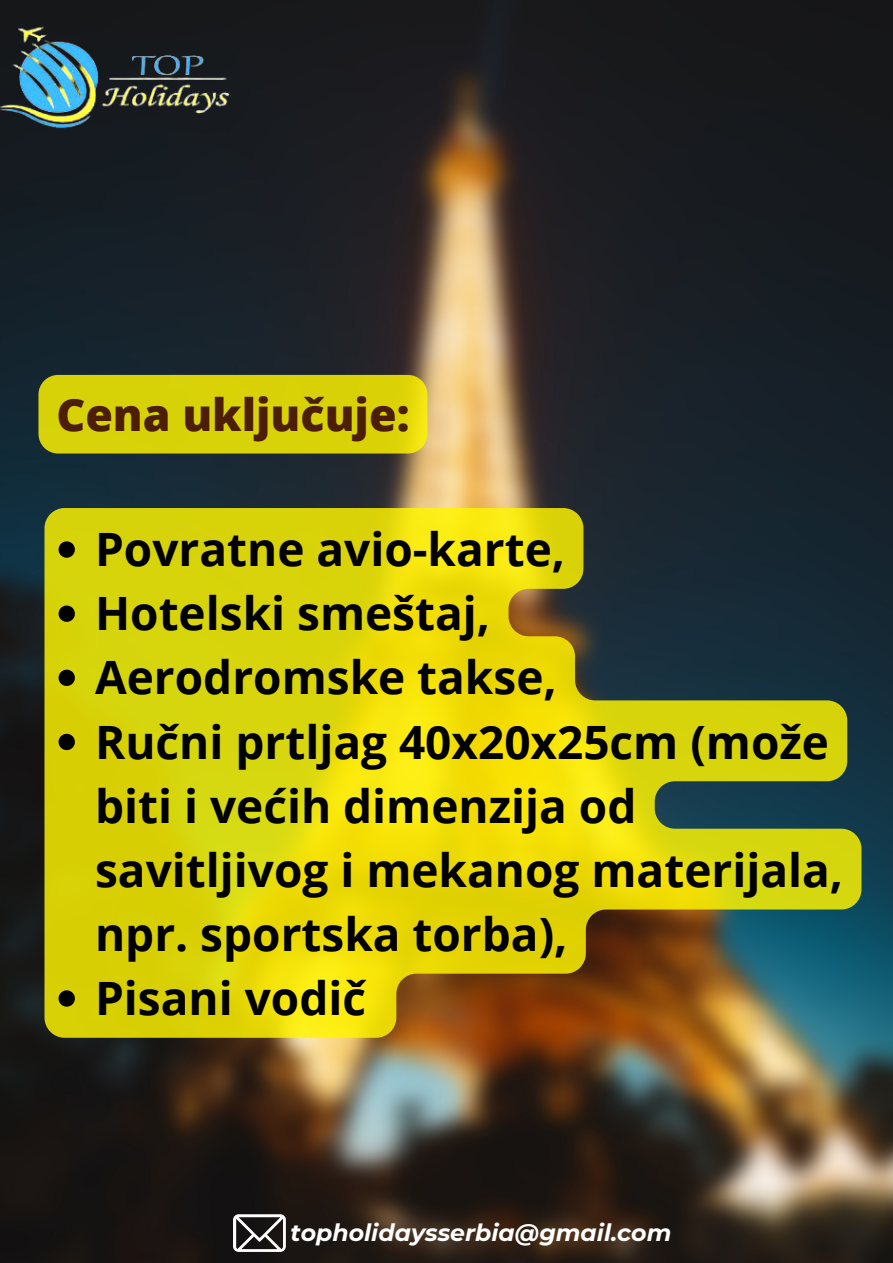
<style>
.page{position:relative;width:893px;height:1263px;background:#fff}
.page>*{position:absolute;margin:0;border:0;box-sizing:border-box;transform-origin:0 0}
.t1{font:700 45.97px/64.1px "Open Sans";color:#000}
.t2{font:800 44.7px "Open Sans";color:#4d1e06}
.t3{font:italic 700 23.62px "Montserrat";color:#fff}
</style>
<div class="page">
<img style="left:0;top:0;width:893px;height:1263px">
<img style="left:0;top:0;width:250px;height:168px">
<svg style="left:233px;top:1214px;width:53px;height:38px"></svg>
<div style="left:38px;top:375px;width:389px;height:78px;background:#d8d208"></div>
<svg style="left:44px;top:508px;width:817px;height:530px;background:#b5ae15"></svg>
<svg style="left:59px;top:541px;width:16px;height:17px"></svg>
<svg style="left:59px;top:605px;width:16px;height:17px"></svg>
<svg style="left:59px;top:670px;width:16px;height:16px"></svg>
<svg style="left:59px;top:734px;width:16px;height:16px"></svg>
<svg style="left:59px;top:990px;width:16px;height:17px"></svg>
<p class="t2" style="left:56px;top:383px;width:355px">Cena uključuje:</p>
<p class="t1" style="left:95px;top:516px;width:749px">Povratne avio-karte,<br>Hotelski smeštaj,<br>Aerodromske takse,<br>Ručni prtljag 40x20x25cm (može biti i većih dimenzija od savitljivog i mekanog materijala, npr. sportska torba),<br>Pisani vodič</p>
<p class="t3" style="left:290px;top:1218px;width:382px">topholidaysserbia@gmail.com</p>
</div>
